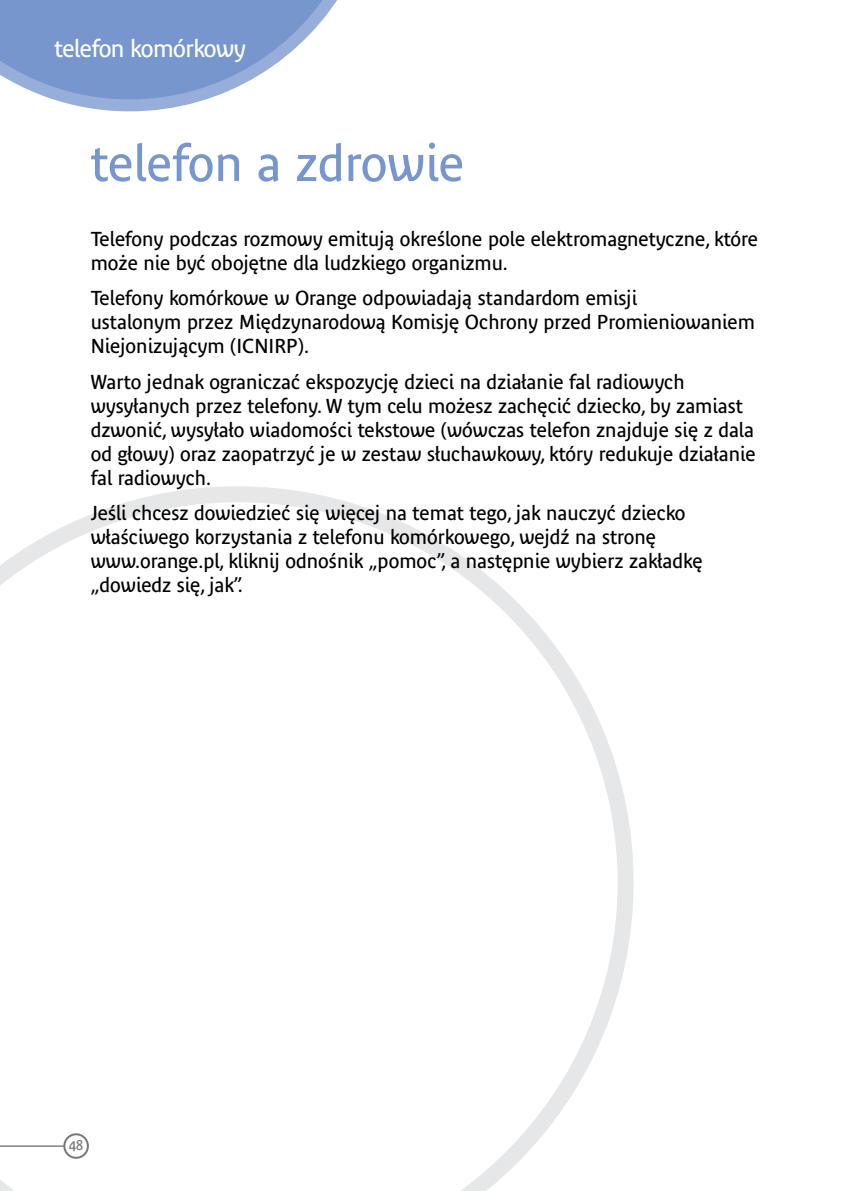
<style>
.page{position:relative;width:842px;height:1191px;background:#fff}
.page>*{position:absolute;margin:0;border:0;box-sizing:border-box;transform-origin:0 0}
.t1{font:50px "Bienvenue TP";color:#7696cd}
.t2{font:24px "Bienvenue TP";letter-spacing:-.02em;color:#fff}
.t3{font:20px/24px "Bienvenue TP";color:#000}
.t4{font:14px "Bienvenue TP";color:#77787b}
</style>
<div class="page">
<svg style="left:0;top:486px;width:634px;height:705px"></svg>
<svg style="left:0;top:0;width:337px;height:112px"></svg>
<p class="t2" style="left:55px;top:35px;width:193px">telefon komórkowy</p>
<h1 class="t1" style="left:91px;top:135px;width:375px">telefon a zdrowie</h1>
<p class="t3" style="left:91px;top:227px;width:669px">Telefony podczas rozmowy emitują określone pole elektromagnetyczne, które może nie być obojętne dla ludzkiego organizmu.</p>
<p class="t3" style="left:91px;top:286px;width:666px">Telefony komórkowe w Orange odpowiadają standardom emisji<br>ustalonym przez Międzynarodową Komisję Ochrony przed Promieniowaniem<br>Niejonizującym (ICNIRP).</p>
<p class="t3" style="left:91px;top:370px;width:667px">Warto jednak ograniczać ekspozycję dzieci na działanie fal radiowych wysyłanych przez telefony. W tym celu możesz zachęcić dziecko, by zamiast dzwonić, wysyłało wiadomości tekstowe (wówczas telefon znajduje się z dala od głowy) oraz zaopatrzyć je w zestaw słuchawkowy, który redukuje działanie fal radiowych.</p>
<p class="t3" style="left:91px;top:501px;width:613px">Jeśli chcesz dowiedzieć się więcej na temat tego, jak nauczyć dziecko właściwego korzystania z telefonu komórkowego, wejdź na stronę www.orange.pl, kliknij odnośnik „pomoc”, a następnie wybierz zakładkę „dowiedz się, jak”.</p>
<p class="t4" style="left:69px;top:1136px;width:15px">48</p>
</div>
